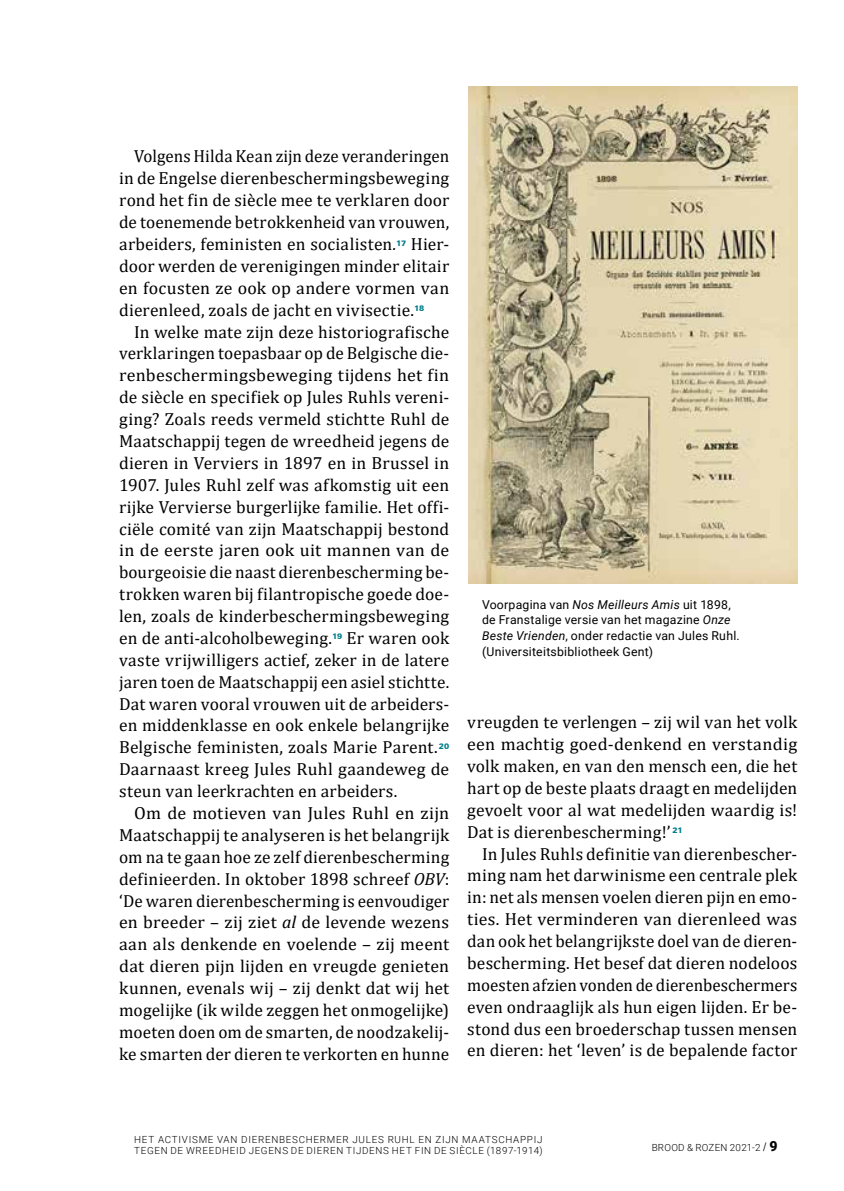
<style>
.page{position:relative;width:844px;height:1191px;background:#fff}
.page>*{position:absolute;margin:0;border:0;box-sizing:border-box;transform-origin:0 0}
.t1{font:17.5px/21.9px "Cambria";letter-spacing:.01em;color:#000;text-align:justify}
.t2{font:12.25px/15.8px "Roboto";letter-spacing:.02em;color:#000}
.t3{font:300 9.8px/11.7px "Roboto";letter-spacing:.07em;color:#000}
.t4{font:300 9.8px "Roboto";letter-spacing:.025em;color:#000}
.t5{font:900 7.7px "Zurich BT";letter-spacing:-.015em;color:#007d8a}
.s1{font-style:italic}
.s2{font-family:"Swiss 721 BT";font-weight:700;font-style:italic;font-size:10.5px}
.s3{font-weight:900;font-size:14px}
</style>
<div class="page">
<img style="left:468px;top:87px;width:329px;height:496px">
<p class="t1" style="left:119px;top:145px;width:331px;text-indent:15px">Volgens Hilda Kean zijn deze veranderingen in de Engelse dierenbeschermingsbeweging rond het fin de siècle mee te verklaren door de toenemende betrokkenheid van vrouwen, arbeiders, feministen en socialisten<span class="s1">.</span></p>
<p class="t1" style="left:119px;top:233px;width:331px;text-indent:292px">Hier&shy;door werden de verenigingen minder elitair en focusten ze ook op andere vormen van dierenleed, zoals de jacht en vivisectie.</p>
<p class="t5" style="left:396px;top:238px;width:11px">17</p>
<p class="t5" style="left:414px;top:304px;width:12px">18</p>
<p class="t1" style="left:119px;top:320px;width:331px;text-indent:15px">In welke mate zijn deze historiografische verklaringen toepasbaar op de Belgische die&shy;renbeschermingsbeweging tijdens het fin de siècle en specifiek op Jules Ruhls vereni&shy;ging? Zoals reeds vermeld stichtte Ruhl de Maatschappij tegen de wreedheid jegens de dieren in Verviers in 1897 en in Brussel in 1907. Jules Ruhl zelf was afkomstig uit een rijke Vervierse burgerlijke familie. Het offi&shy;ciële comité van zijn Maatschappij bestond in de eerste jaren ook uit mannen van de bourgeoisie die naast dierenbescherming be&shy;trokken waren bij filantropische goede doe&shy;len, zoals de kinderbeschermingsbeweging en de anti-alcoholbeweging.</p>
<p class="t1" style="left:119px;top:627px;width:331px;text-indent:227px">Er waren ook vaste vrijwilligers actief, zeker in de latere jaren toen de Maatschappij een asiel stichtte.<br>Dat waren vooral vrouwen uit de arbeiders&shy;en middenklasse en ook enkele belangrijke Belgische feministen, zoals Marie Parent.</p>
<p class="t5" style="left:332px;top:632px;width:12px">19</p>
<p class="t5" style="left:438px;top:741px;width:12px">20</p>
<p class="t1" style="left:119px;top:758px;width:331px">Daarnaast kreeg Jules Ruhl gaandeweg de</p>
<p class="t1" style="left:119px;top:780px;width:280px">steun van leerkrachten en arbeiders.</p>
<p class="t1" style="left:134px;top:802px;width:316px">Om de motieven van Jules Ruhl en zijn</p>
<p class="t1" style="left:119px;top:824px;width:331px">Maatschappij te analyseren is het belangrijk</p>
<p class="t1" style="left:119px;top:845px;width:331px">om na te gaan hoe ze zelf dierenbescherming</p>
<p class="t1" style="left:119px;top:867px;width:331px">definieerden. In oktober 1898 schreef <span class="s1">OBV</span>:</p>
<p class="t1" style="left:119px;top:889px;width:331px">‘De waren dierenbescherming is eenvoudiger</p>
<p class="t1" style="left:119px;top:911px;width:331px">en breeder – zij ziet <span class="s1">al</span> de levende wezens</p>
<p class="t1" style="left:119px;top:933px;width:331px">aan als denkende en voelende – zij meent</p>
<p class="t1" style="left:119px;top:955px;width:331px">dat dieren pijn lijden en vreugde genieten</p>
<p class="t1" style="left:119px;top:977px;width:331px">kunnen, evenals wij – zij denkt dat wij het</p>
<p class="t1" style="left:119px;top:999px;width:331px">mogelijke (ik wilde zeggen het onmogelijke)</p>
<p class="t1" style="left:119px;top:1020px;width:331px">moeten doen om de smarten, de noodzakelij-</p>
<p class="t1" style="left:119px;top:1042px;width:331px">ke smarten der dieren te verkorten en hunne</p>
<p class="t2" style="left:482px;top:596px;width:259px">Voorpagina van <span class="s1">Nos Meilleurs Amis</span> uit 1898, de Franstalige versie van het magazine <span class="s1">Onze Beste Vrienden</span>, onder redactie van Jules Ruhl. (Universiteitsbibliotheek Gent)</p>
<p class="t1" style="left:467px;top:711px;width:331px">vreugden te verlengen – zij wil van het volk een machtig goed-denkend en verstandig volk maken, en van den mensch een, die het hart op de beste plaats draagt en medelijden gevoelt voor al wat medelijden waardig is!<br>Dat is dierenbescherming!’</p>
<p class="t5" style="left:672px;top:825px;width:12px">21</p>
<p class="t1" style="left:467px;top:842px;width:331px;text-indent:15px">In Jules Ruhls definitie van dierenbescher&shy;ming nam het darwinisme een centrale plek in: net als mensen voelen dieren pijn en emo&shy;ties. Het verminderen van dierenleed was dan ook het belangrijkste doel van de dieren&shy;bescherming. Het besef dat dieren nodeloos moesten afzien vonden de dierenbeschermers even ondraaglijk als hun eigen lijden. Er be&shy;stond dus een broederschap tussen mensen en dieren: het ‘leven’ is de bepalende factor</p>
<p class="t3" style="left:134px;top:1132px;width:410px">HET ACTIVISME VAN DIERENBESCHERMER JULES RUHL EN ZIJN MAATSCHAPPIJ<br>TEGEN DE WREEDHEID JEGENS DE DIEREN TIJDENS HET FIN DE SIÈCLE (1897-1914)</p>
<p class="t4" style="left:651px;top:1140px;width:127px">BROOD &amp; ROZEN 2021-2 <span class="s2">/</span> <span class="s3">9</span></p>
</div>
